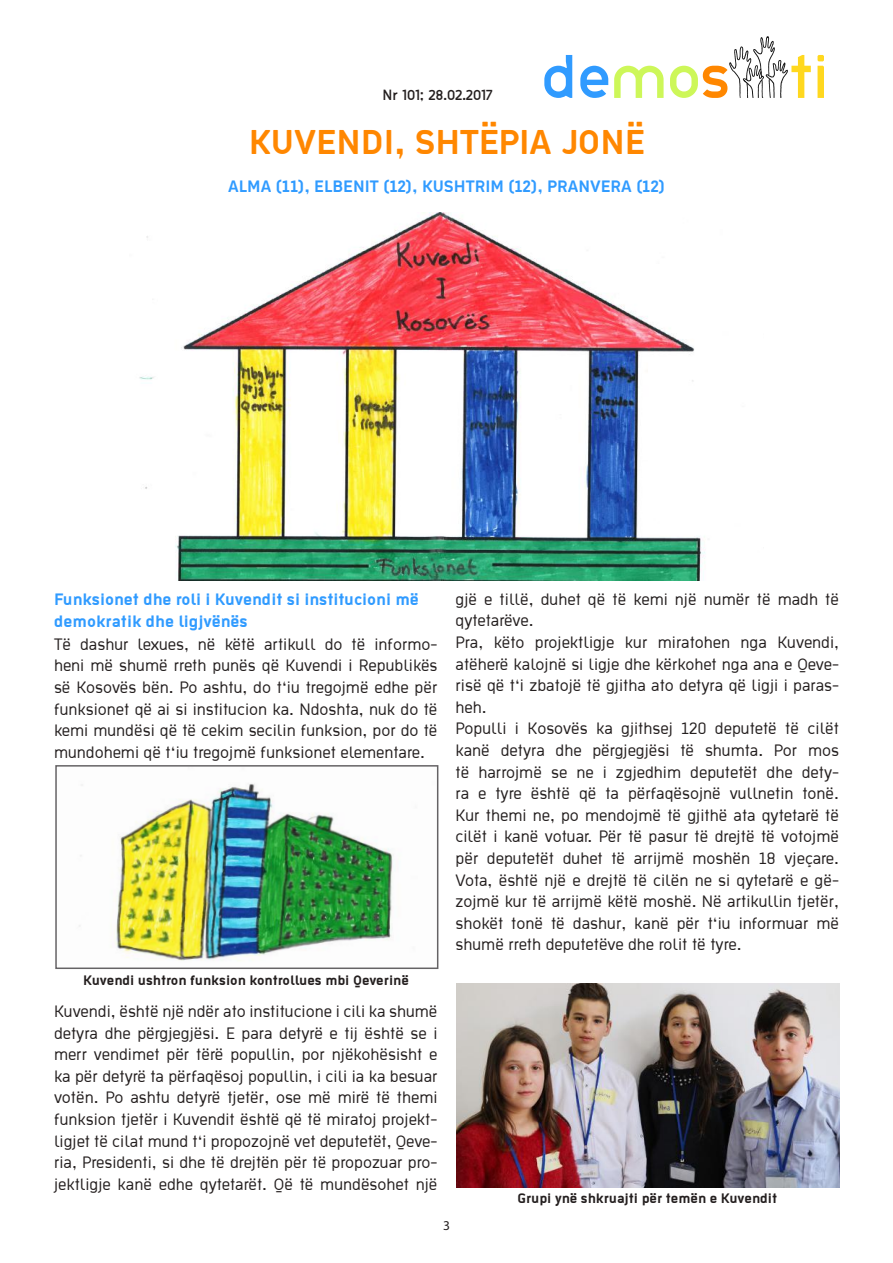
<style>
.page{position:relative;width:893px;height:1263px;background:#fff}
.page>*{position:absolute;margin:0;border:0;box-sizing:border-box;transform-origin:0 0}
.t1{font:700 37.5px "Ekstropia";color:#ff8700}
.t2{font:18px/21.6px "Ekstropia";color:#241f1f;text-align:justify}
.t3{font:700 18px/21.6px "Ekstropia";color:#309bff}
.t4{font:700 15px "Ekstropia";color:#241f1f}
.t5{font:13.5px "Thelbi Kujtesa";color:#241f1f}
.t6{font:13.5px "Myriad Pro";color:#241f1f}
</style>
<div class="page">
<svg style="left:544px;top:55px;width:28px;height:43px"></svg>
<svg style="left:580px;top:66px;width:28px;height:32px"></svg>
<svg style="left:614px;top:66px;width:50px;height:32px"></svg>
<svg style="left:817px;top:55px;width:7px;height:43px"></svg>
<svg style="left:670px;top:36px;width:141px;height:62px"></svg>
<img style="left:457px;top:984px;width:382px;height:204px">
<img style="left:79px;top:783px;width:314px;height:178px">
<div style="left:55px;top:765px;width:383px;height:204px;border:2px solid #656365"></div>
<img style="left:139px;top:212px;width:566px;height:368px">
<p class="t5" style="left:382px;top:85px;width:112px">Nr 101; 28.02.2017</p>
<h1 class="t1" style="left:249px;top:120px;width:397px">KUVENDI, SHTËPIA JONË</h1>
<p class="t3" style="left:228px;top:175px;width:439px">ALMA (11), ELBENIT (12), KUSHTRIM (12), PRANVERA (12)</p>
<p class="t3" style="left:54px;top:588px;width:366px">Funksionet dhe roli i Kuvendit si institucioni më demokratik dhe ligjvënës</p>
<p class="t2" style="left:54px;top:632px;width:385px">Të dashur lexues, në këtë artikull do të informo&shy;heni më shumë rreth punës që Kuvendi i Republikës së Kosovës bën. Po ashtu, do t‘iu tregojmë edhe për funksionet që ai si institucion ka. Ndoshta, nuk do të kemi mundësi që të cekim secilin funksion, por do të mundohemi që t‘iu tregojmë funksionet elementare.</p>
<p class="t4" style="left:83px;top:971px;width:327px">Kuvendi ushtron funksion kontrollues mbi Qeverinë</p>
<p class="t2" style="left:54px;top:1000px;width:385px">Kuvendi, është një ndër ato institucione i cili ka shumë detyra dhe përgjegjësi. E para detyrë e tij është se i merr vendimet për tërë popullin, por njëkohësisht e ka për detyrë ta përfaqësoj popullin, i cili ia ka besuar votën. Po ashtu detyrë tjetër, ose më mirë të themi funksion tjetër i Kuvendit është që të miratoj projekt&shy;ligjet të cilat mund t‘i propozojnë vet deputetët, Qeve&shy;ria, Presidenti, si dhe të drejtën për të propozuar pro&shy;jektligje kanë edhe qytetarët. Që të mundësohet një</p>
<p class="t2" style="left:456px;top:587px;width:385px;text-align:left">gjë e tillë, duhet që të kemi një numër të madh të qytetarëve.<br>Pra, këto projektligje kur miratohen nga Kuvendi, atëherë kalojnë si ligje dhe kërkohet nga ana e Qeve&shy;risë që t‘i zbatojë të gjitha ato detyra që ligji i paras&shy;heh.<br>Populli i Kosovës ka gjithsej 120 deputetë të cilët kanë detyra dhe përgjegjësi të shumta. Por mos të harrojmë se ne i zgjedhim deputetët dhe dety&shy;ra e tyre është që ta përfaqësojnë vullnetin tonë.<br>Kur themi ne, po mendojmë të gjithë ata qytetarë të cilët i kanë votuar. Për të pasur të drejtë të votojmë për deputetët duhet të arrijmë moshën 18 vjeçare.<br>Vota, është një e drejtë të cilën ne si qytetarë e gë&shy;zojmë kur të arrijmë këtë moshë. Në artikullin tjetër, shokët tonë të dashur, kanë për t‘iu informuar më shumë rreth deputetëve dhe rolit të tyre.</p>
<p class="t4" style="left:517px;top:1189px;width:261px">Grupi ynë shkruajti për temën e Kuvendit</p>
<p class="t6" style="left:443px;top:1217px;width:8px">3</p>
</div>
